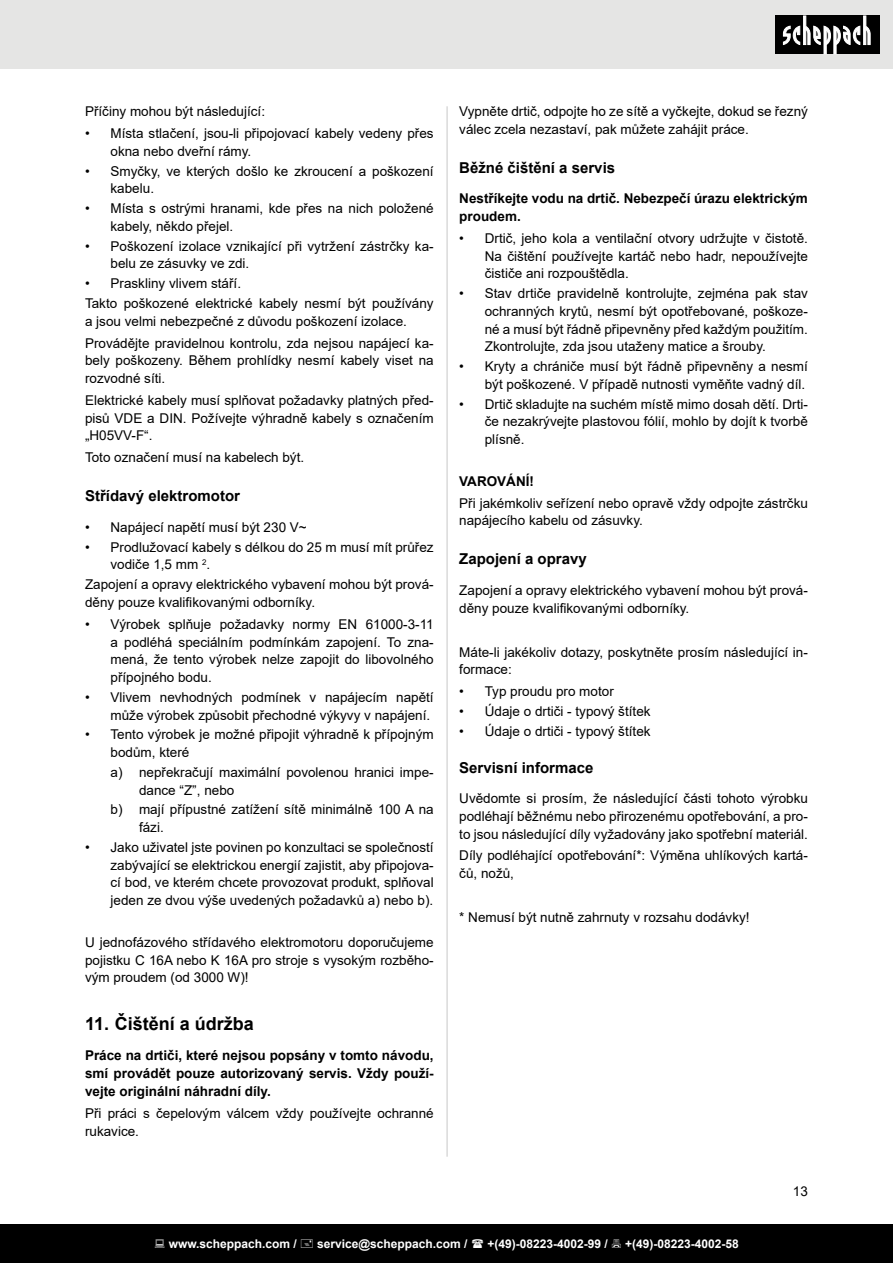
<style>
.page{position:relative;width:893px;height:1263px;background:#fff}
.page>*{position:absolute;margin:0;border:0;box-sizing:border-box;transform-origin:0 0}
.t1{font:700 18px "Arial";color:#000}
.t2{font:700 15px "Arial";color:#000}
.t3{font:13.5px/17.7px "Arial";color:#000}
.t4{font:700 13.5px/17.7px "Arial";color:#000;text-align:justify}
.t5{font:700 12px "Arial";color:#fff}
</style>
<div class="page">
<div style="left:0;top:0;width:893px;height:69px;background:#e5e5e4"></div>
<div style="left:775px;top:16px;width:105px;height:38px;background:#000"></div>
<svg style="left:783px;top:16px;width:88px;height:38px"></svg>
<div style="left:0;top:1225px;width:893px;height:38px;background:#000"></div>
<hr style="left:446px;top:106px;width:2px;height:1051px;background:#d0d0d0">
<p class="t3" style="left:85px;top:102px;width:182px">Příčiny mohou být následující:</p>
<p class="t3" style="left:111px;top:124px;width:325px;text-indent:-26px">• Místa stlačení, jsou-li připojovací kabely vedeny přes okna nebo dveřní rámy.</p>
<p class="t3" style="left:111px;top:162px;width:325px;text-indent:-26px">• Smyčky, ve kterých došlo ke zkroucení a poškození kabelu.</p>
<p class="t3" style="left:111px;top:199px;width:325px;text-indent:-26px">• Místa s ostrými hranami, kde přes na nich položené kabely, někdo přejel.</p>
<p class="t3" style="left:111px;top:237px;width:325px;text-indent:-26px">• Poškození izolace vznikající při vytržení zástrčky ka&shy;belu ze zásuvky ve zdi.</p>
<p class="t3" style="left:85px;top:273px;width:350px;line-height:19.8px">• Praskliny vlivem stáří.<br>Takto poškozené elektrické kabely nesmí být používány</p>
<p class="t3" style="left:85px;top:310px;width:350px;line-height:21.9px">a jsou velmi nebezpečné z důvodu poškození izolace.<br>Provádějte pravidelnou kontrolu, zda nejsou napájecí ka-</p>
<p class="t3" style="left:85px;top:352px;width:350px">bely poškozeny. Během prohlídky nesmí kabely viset na rozvodné síti.</p>
<p class="t3" style="left:85px;top:391px;width:350px;text-align:justify">Elektrické kabely musí splňovat požadavky platných před&shy;pisů VDE a DIN. Požívejte výhradně kabely s označením „H05VV-F“.</p>
<p class="t3" style="left:85px;top:449px;width:221px">Toto označení musí na kabelech být.</p>
<p class="t2" style="left:85px;top:485px;width:157px">Střídavý elektromotor</p>
<p class="t3" style="left:85px;top:518px;width:223px">• Napájecí napětí musí být 230 V~</p>
<p class="t3" style="left:111px;top:538px;width:325px;text-indent:-26px">• Prodlužovací kabely s délkou do 25 m musí mít průřez vodiče 1,5 mm <sup>2</sup>.</p>
<p class="t3" style="left:85px;top:575px;width:350px">Zapojení a opravy elektrického vybavení mohou být prová&shy;děny pouze kvalifikovanými odborníky.</p>
<p class="t3" style="left:111px;top:615px;width:325px;text-align:justify;text-indent:-26px">• Výrobek splňuje požadavky normy EN 61000-3-11 a podléhá speciálním podmínkám zapojení. To zna&shy;mená, že tento výrobek nelze zapojit do libovolného přípojného bodu.</p>
<p class="t3" style="left:85px;top:688px;width:350px;text-align:right">• Vlivem nevhodných podmínek v napájecím napětí může výrobek způsobit přechodné výkyvy v napájení.</p>
<p class="t3" style="left:111px;top:726px;width:325px;text-indent:-26px">• Tento výrobek je možné připojit výhradně k přípojným bodům, které</p>
<p class="t3" style="left:139px;top:763px;width:296px;text-indent:-28px">a) nepřekračují maximální povolenou hranici impe&shy;dance “Z”, nebo</p>
<p class="t3" style="left:139px;top:801px;width:296px;text-indent:-28px">b) mají přípustné zatížení sítě minimálně 100 A na fázi.</p>
<p class="t3" style="left:111px;top:838px;width:325px;text-align:justify;text-indent:-26px">• Jako uživatel jste povinen po konzultaci se společností zabývající se elektrickou energií zajistit, aby připojova&shy;cí bod, ve kterém chcete provozovat produkt, splňoval jeden ze dvou výše uvedených požadavků a) nebo b).</p>
<p class="t3" style="left:85px;top:933px;width:350px;text-align:justify">U jednofázového střídavého elektromotoru doporučujeme pojistku C 16A nebo K 16A pro stroje s vysokým rozběho&shy;vým proudem (od 3000 W)!</p>
<h1 class="t1" style="left:85px;top:1011px;width:170px">11. Čištění a údržba</h1>
<p class="t4" style="left:85px;top:1047px;width:350px">Práce na drtiči, které nejsou popsány v tomto návodu, smí provádět pouze autorizovaný servis. Vždy použí&shy;vejte originální náhradní díly.</p>
<p class="t3" style="left:85px;top:1104px;width:350px">Při práci s čepelovým válcem vždy používejte ochranné rukavice.</p>
<p class="t3" style="left:459px;top:102px;width:350px">Vypněte drtič, odpojte ho ze sítě a vyčkejte, dokud se řezný válec zcela nezastaví, pak můžete zahájit práce.</p>
<p class="t2" style="left:459px;top:157px;width:157px">Běžné čištění a servis</p>
<p class="t4" style="left:459px;top:190px;width:350px">Nestříkejte vodu na drtič. Nebezpečí úrazu elektrickým proudem.</p>
<p class="t3" style="left:485px;top:229px;width:325px;text-align:justify;text-indent:-26px">• Drtič, jeho kola a ventilační otvory udržujte v čistotě.<br>Na čištění používejte kartáč nebo hadr, nepoužívejte čističe ani rozpouštědla.</p>
<p class="t3" style="left:485px;top:284px;width:325px;text-align:justify;text-indent:-26px">• Stav drtiče pravidelně kontrolujte, zejména pak stav ochranných krytů, nesmí být opotřebované, poškoze&shy;né a musí být řádně připevněny před každým použitím.<br>Zkontrolujte, zda jsou utaženy matice a šrouby.</p>
<p class="t3" style="left:459px;top:357px;width:350px;text-align:right">• Kryty a chrániče musí být řádně připevněny a nesmí být poškozené. V případě nutnosti vyměňte vadný díl.</p>
<p class="t3" style="left:485px;top:395px;width:325px;text-align:justify;text-indent:-26px">• Drtič skladujte na suchém místě mimo dosah dětí. Drti&shy;če nezakrývejte plastovou fólií, mohlo by dojít k tvorbě plísně.</p>
<p class="t4" style="left:459px;top:472px;width:76px">VAROVÁNÍ!</p>
<p class="t3" style="left:459px;top:494px;width:350px">Při jakémkoliv seřízení nebo opravě vždy odpojte zástrčku napájecího kabelu od zásuvky.</p>
<p class="t2" style="left:459px;top:549px;width:129px">Zapojení a opravy</p>
<p class="t3" style="left:459px;top:581px;width:350px">Zapojení a opravy elektrického vybavení mohou být prová&shy;děny pouze kvalifikovanými odborníky.</p>
<p class="t3" style="left:459px;top:643px;width:350px">Máte-li jakékoliv dotazy, poskytněte prosím následující in&shy;formace:</p>
<p class="t3" style="left:459px;top:682px;width:156px">• Typ proudu pro motor</p>
<p class="t3" style="left:459px;top:702px;width:193px">• Údaje o drtiči - typový štítek</p>
<p class="t3" style="left:459px;top:722px;width:193px">• Údaje o drtiči - typový štítek</p>
<p class="t2" style="left:459px;top:757px;width:136px">Servisní informace</p>
<p class="t3" style="left:459px;top:789px;width:350px;text-align:justify">Uvědomte si prosím, že následující části tohoto výrobku podléhají běžnému nebo přirozenému opotřebování, a pro&shy;to jsou následující díly vyžadovány jako spotřební materiál.</p>
<p class="t3" style="left:459px;top:847px;width:350px">Díly podléhající opotřebování*: Výměna uhlíkových kartá&shy;čů, nožů,</p>
<p class="t3" style="left:459px;top:908px;width:292px">* Nemusí být nutně zahrnuty v rozsahu dodávky!</p>
<p class="t3" style="left:793px;top:1182px;width:17px">13</p>
<p class="t5" style="left:169px;top:1236px;width:130px">www.scheppach.com /</p>
<p class="t5" style="left:317px;top:1236px;width:152px">service@scheppach.com /</p>
<p class="t5" style="left:487px;top:1236px;width:122px">+(49)-08223-4002-99 /</p>
<p class="t5" style="left:625px;top:1236px;width:115px">+(49)-08223-4002-58</p>
</div>
